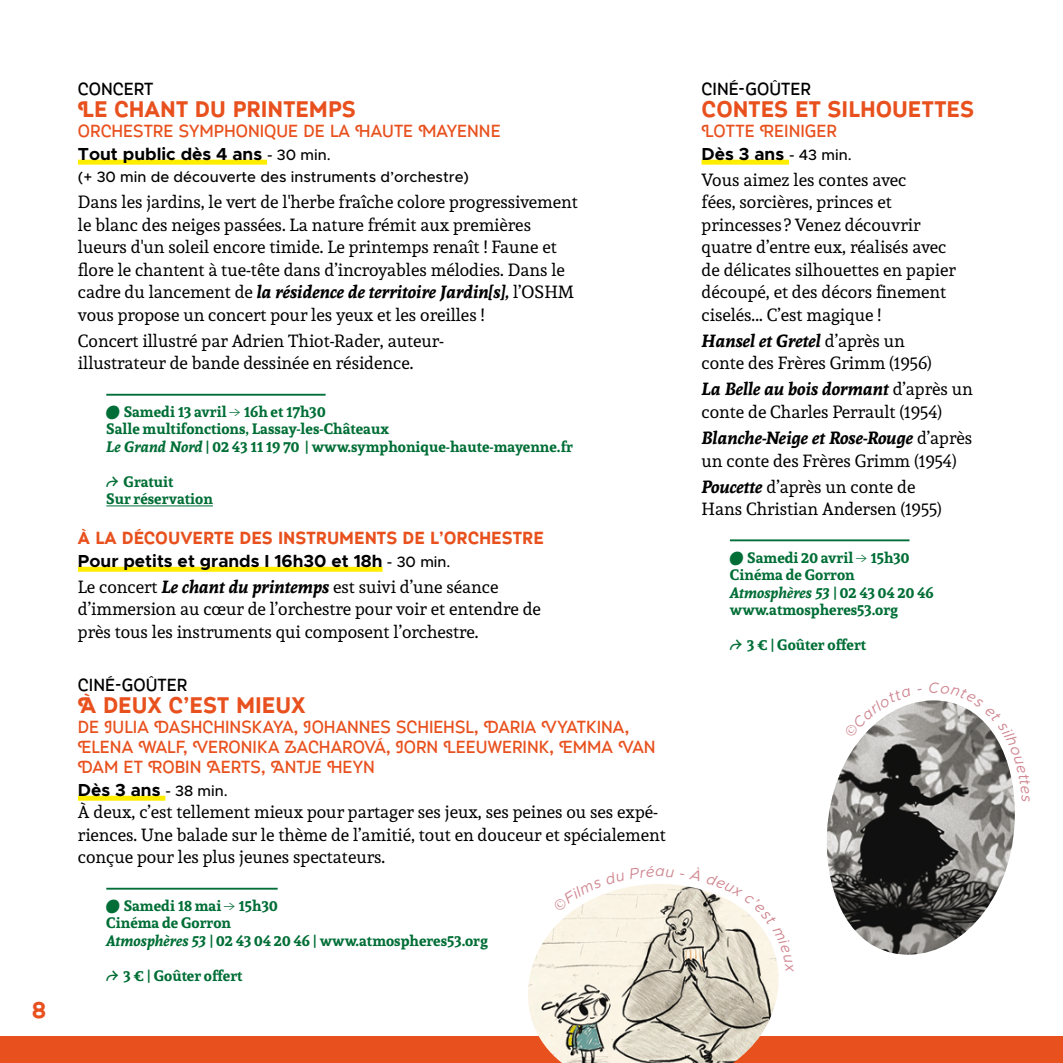
<style>
.page{position:relative;width:1063px;height:1063px;background:#fff}
.page>*{position:absolute;margin:0;border:0;box-sizing:border-box;transform-origin:0 0}
.t1{font:700 22.5px "Myra 4 F Caps";color:#e8511e}
.t2{font:17.5px/22.5px "Andada";color:#000}
.t3{font:17.5px/20px "Myra 4 F Caps";color:#e8511e}
.t4{font:700 17.5px "Metropolis";color:#000}
.t5{font:700 17.5px "Myra 4 F Caps";color:#e8511e}
.t6{font:17.5px "Myra 4 F Caps";color:#000}
.t7{font:700 15px/17.5px "Andada";color:#006e36}
.t8{font:500 15px "Metropolis";color:#000}
.t9{font:italic 15px "Metropolis";color:#d08791}
.s1{font-weight:500;font-size:15px}
.s2{font-weight:700;font-style:italic}
.s3{font-family:"Chaumont Script";font-weight:400}
.s4{font-family:"Chronicle Text G1"}
.s5{font-style:italic}
</style>
<div class="page">
<div style="left:0;top:1036px;width:1063px;height:27px;background:#e8511e"></div>
<div style="left:78px;top:160px;width:189px;height:5px;background:#ffed00"></div>
<hr style="left:106px;top:394px;width:220px;height:2px;background:#006e36">
<hr style="left:106px;top:505px;width:107px;height:1px;background:#006e36">
<div style="left:78px;top:567px;width:305px;height:5px;background:#ffed00"></div>
<div style="left:702px;top:160px;width:87px;height:5px;background:#ffed00"></div>
<hr style="left:730px;top:539px;width:180px;height:2px;background:#006e36">
<img style="left:827px;top:811px;width:188px;height:144px">
<div style="left:78px;top:796px;width:87px;height:5px;background:#ffed00"></div>
<hr style="left:106px;top:888px;width:172px;height:2px;background:#006e36">
<img style="left:528px;top:884px;width:250px;height:179px">
<svg style="left:829px;top:700px;width:186px;height:111px"></svg>
<svg style="left:534px;top:884px;width:122px;height:46px"></svg>
<svg style="left:666px;top:884px;width:113px;height:104px"></svg>
<p class="t1" style="left:32px;top:998px;width:16px">8</p>
<p class="t6" style="left:78px;top:80px;width:77px">CONCERT</p>
<p class="t1" style="left:78px;top:98px;width:279px">LE CHANT DU PRINTEMPS</p>
<p class="t3" style="left:78px;top:122px;width:424px">ORCHESTRE SYMPHONIQUE DE LA HAUTE MAYENNE</p>
<p class="t4" style="left:78px;top:143px;width:254px">Tout public dès 4 ans <span class="s1">- 30 min.</span></p>
<p class="t8" style="left:78px;top:168px;width:393px">(+ 30 min de découverte des instruments d’orchestre)</p>
<p class="t2" style="left:78px;top:191px;width:501px">Dans les jardins, le vert de l'herbe fraîche colore progressivement le blanc des neiges passées. La nature frémit aux premières lueurs d'un soleil encore timide. Le printemps renaît ! Faune et flore le chantent à tue-tête dans d’incroyables mélodies. Dans le cadre du lancement de <span class="s2">la résidence de territoire Jardin[s],</span> l’OSHM vous propose un concert pour les yeux et les oreilles !</p>
<p class="t2" style="left:78px;top:329px;width:368px">Concert illustré par Adrien Thiot-Rader, auteur&shy;illustrateur de bande dessinée en résidence.</p>
<p class="t7" style="left:106px;top:402px;width:468px"><span class="s3">●</span> Samedi 13 avril <span class="s4">•</span> 16h et 17h30<br>Salle multifonctions, Lassay-les-Châteaux<br><span class="s5">Le Grand Nord</span> | 02 43 11 19 70 | www.symphonique-haute-mayenne.fr</p>
<p class="t7" style="left:106px;top:472px;width:108px"><span class="s3">↱</span> Gratuit<br>Sur réservation</p>
<p class="t5" style="left:78px;top:529px;width:467px">À LA DÉCOUVERTE DES INSTRUMENTS DE L’ORCHESTRE</p>
<p class="t4" style="left:78px;top:550px;width:374px">Pour petits et grands I 16h30 et 18h <span class="s1">- 30 min.</span></p>
<p class="t2" style="left:78px;top:575px;width:464px">Le concert <span class="s2">Le chant du printemps</span> est suivi d’une séance d’immersion au cœur de l’orchestre pour voir et entendre de près tous les instruments qui composent l’orchestre.</p>
<p class="t6" style="left:78px;top:676px;width:111px">CINÉ-GOÛTER</p>
<p class="t1" style="left:78px;top:694px;width:229px">À DEUX C’EST MIEUX</p>
<p class="t3" style="left:78px;top:718px;width:579px">DE JULIA DASHCHINSKAYA, JOHANNES SCHIEHSL, DARIA VYATKINA,<br>ELENA WALF, VERONIKA ZACHAROVÁ, JORN LEEUWERINK, EMMA VAN<br>DAM ET ROBIN AERTS, ANTJE HEYN</p>
<p class="t4" style="left:78px;top:779px;width:151px">Dès 3 ans <span class="s1">- 38 min.</span></p>
<p class="t2" style="left:78px;top:801px;width:589px">À deux, c’est tellement mieux pour partager ses jeux, ses peines ou ses expé&shy;riences. Une balade sur le thème de l’amitié, tout en douceur et spécialement conçue pour les plus jeunes spectateurs.</p>
<p class="t7" style="left:106px;top:896px;width:383px"><span class="s3">●</span> Samedi 18 mai <span class="s4">•</span> 15h30<br>Cinéma de Gorron<br><span class="s5">Atmosphères 53</span> | 02 43 04 20 46 | www.atmospheres53.org</p>
<p class="t7" style="left:106px;top:966px;width:138px"><span class="s3">↱</span> 3 € | Goûter offert</p>
<p class="t9" style="left:655px;top:862px;width:11px">a</p>
<p class="t6" style="left:702px;top:80px;width:111px">CINÉ-GOÛTER</p>
<p class="t1" style="left:702px;top:98px;width:274px">CONTES ET SILHOUETTES</p>
<p class="t3" style="left:702px;top:122px;width:137px">LOTTE REINIGER</p>
<p class="t4" style="left:702px;top:143px;width:152px">Dès 3 ans <span class="s1">- 43 min.</span></p>
<p class="t2" style="left:702px;top:168px;width:256px">Vous aimez les contes avec<br>fées, sorcières, princes et princesses ? Venez découvrir quatre d’entre eux, réalisés avec de délicates silhouettes en papier découpé, et des décors finement ciselés... C’est magique !</p>
<p class="t2" style="left:702px;top:329px;width:232px"><span class="s2">Hansel et Gretel</span> d’après un conte des Frères Grimm (1956)</p>
<p class="t2" style="left:702px;top:378px;width:273px"><span class="s2">La Belle au bois dormant</span> d’après un conte de Charles Perrault (1954)</p>
<p class="t2" style="left:702px;top:426px;width:272px"><span class="s2">Blanche-Neige et Rose-Rouge</span> d’après un conte des Frères Grimm (1954)</p>
<p class="t2" style="left:702px;top:475px;width:242px"><span class="s2">Poucette</span> d’après un conte de<br>Hans Christian Andersen (1955)</p>
<p class="t7" style="left:730px;top:548px;width:205px"><span class="s3">●</span> Samedi 20 avril <span class="s4">•</span> 15h30<br>Cinéma de Gorron<br><span class="s5">Atmosphères 53</span> | 02 43 04 20 46 www.atmospheres53.org</p>
<p class="t7" style="left:730px;top:636px;width:138px"><span class="s3">↱</span> 3 € | Goûter offert</p>
</div>
